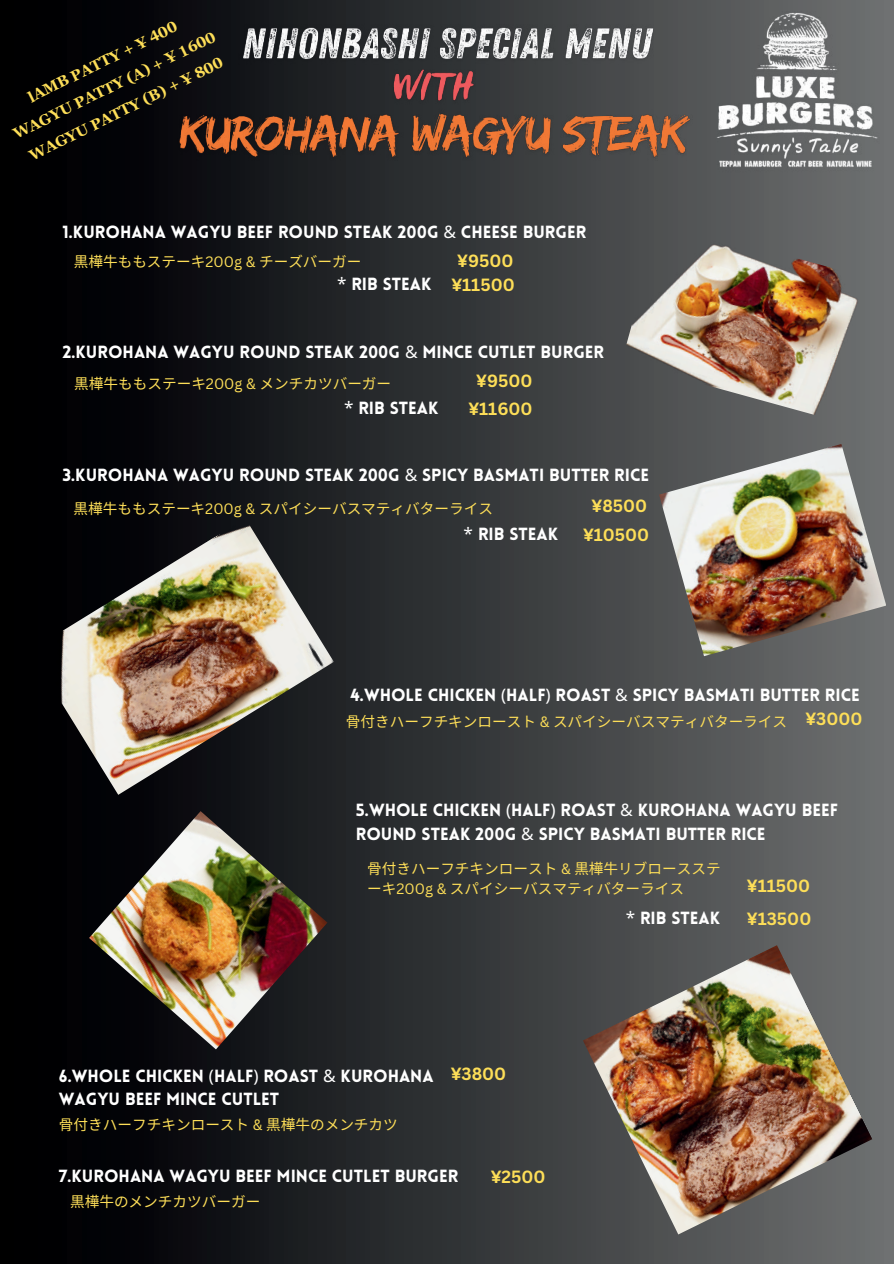
<style>
.page{position:relative;width:894px;height:1264px;background:#fff}
.page>*{position:absolute;margin:0;border:0;box-sizing:border-box;transform-origin:0 0}
.t1{font:900 17.25px/23.7px "Lovelo";color:#fff}
.t2{font:700 17.25px "Canva Sans";color:#fdde58}
.t3{font:700 15.15px/26.2px "Georgia Pro";color:#fdde58;text-align:center}
.t4{font:14.7px/20.2px "Noto Sans CJ Ksc";color:#fdde58}
.s1{font-family:"Noto Sans";font-weight:400}
.s2{font-family:"Canva Sans"}
.s3{font-family:"Canva Sans";font-weight:700;color:#fdde58}
</style>
<div class="page">
<img style="left:0;top:1px;width:893px;height:1262px">
<img style="left:711px;top:5px;width:169px;height:168px">
<img style="left:621px;top:221px;width:250px;height:199px">
<img style="left:30px;top:518px;width:304px;height:276px">
<img style="left:89px;top:811px;width:238px;height:238px">
<img style="left:582px;top:945px;width:290px;height:289px">
<img style="left:659px;top:444px;width:227px;height:212px">
<img style="left:238px;top:19px;width:419px;height:52px">
<img style="left:173px;top:103px;width:524px;height:63px">
<img style="left:388px;top:59px;width:92px;height:60px">
<p class="t3" style="left:-3px;top:99px;width:225px;rotate:-26deg">lAMB PATTY + ¥ 400<br>WAGYU PATTY (A) + ¥ 1600<br>WAGYU PATTY (B) + ¥ 800</p>
<p class="t1" style="left:62px;top:220px;width:525px">1.KUROHANA WAGYU BEEF ROUND STEAK 200G <span class="s1">&amp;</span> CHEESE BURGER</p>
<p class="t4" style="left:74px;top:251px;width:289px">黒樺⽜ももステーキ<span class="s2">200g &amp;</span> チーズバーガー</p>
<p class="t2" style="left:457px;top:251px;width:58px">¥9500</p>
<p class="t1" style="left:337px;top:272px;width:179px"><span class="s1">*</span> RIB STEAK <span class="s3">¥11500</span></p>
<p class="t1" style="left:62px;top:340px;width:543px">2.KUROHANA WAGYU ROUND STEAK 200G <span class="s1">&amp;</span> MINCE CUTLET BURGER</p>
<p class="t4" style="left:74px;top:373px;width:318px">黒樺⽜ももステーキ<span class="s2">200g &amp;</span> メンチカツバーガー</p>
<p class="t2" style="left:476px;top:370px;width:58px">¥9500</p>
<p class="t1" style="left:344px;top:396px;width:96px"><span class="s1">*</span> RIB STEAK</p>
<p class="t2" style="left:468px;top:398px;width:66px">¥11600</p>
<p class="t1" style="left:62px;top:463px;width:588px">3.KUROHANA WAGYU ROUND STEAK 200G <span class="s1">&amp;</span> SPICY BASMATI BUTTER RICE</p>
<p class="t4" style="left:74px;top:498px;width:421px">黒樺⽜ももステーキ<span class="s2">200g &amp;</span> スパイシーバスマティバターライス</p>
<p class="t2" style="left:591px;top:495px;width:57px">¥8500</p>
<p class="t1" style="left:463px;top:522px;width:96px"><span class="s1">*</span> RIB STEAK</p>
<p class="t2" style="left:583px;top:524px;width:68px">¥10500</p>
<p class="t1" style="left:350px;top:683px;width:510px">4.WHOLE CHICKEN <span class="s1">(</span>HALF<span class="s1">)</span> ROAST <span class="s1">&amp;</span> SPICY BASMATI BUTTER RICE</p>
<p class="t4" style="left:346px;top:711px;width:442px">⻣付きハーフチキンロースト <span class="s2">&amp;</span> スパイシーバスマティバターライス</p>
<p class="t2" style="left:805px;top:708px;width:59px">¥3000</p>
<p class="t1" style="left:356px;top:798px;width:483px">5.WHOLE CHICKEN <span class="s1">(</span>HALF<span class="s1">)</span> ROAST <span class="s1">&amp;</span> KUROHANA WAGYU BEEF<br>ROUND STEAK 200G <span class="s1">&amp;</span> SPICY BASMATI BUTTER RICE</p>
<p class="t4" style="left:367px;top:858px;width:355px">⻣付きハーフチキンロースト <span class="s2">&amp;</span> 黒樺⽜リブロースステーキ<span class="s2">200g &amp;</span> スパイシーバスマティバターライス</p>
<p class="t2" style="left:746px;top:875px;width:65px">¥11500</p>
<p class="t1" style="left:59px;top:1064px;width:448px">6.WHOLE CHICKEN <span class="s1">(</span>HALF<span class="s1">)</span> ROAST <span class="s1">&amp;</span> KUROHANA <span class="s3">¥3800<br></span>WAGYU BEEF MINCE CUTLET</p>
<p class="t4" style="left:59px;top:1114px;width:340px">⻣付きハーフチキンロースト <span class="s2">&amp;</span> 黒樺⽜のメンチカツ</p>
<p class="t1" style="left:59px;top:1164px;width:400px">7.KUROHANA WAGYU BEEF MINCE CUTLET BURGER</p>
<p class="t4" style="left:70px;top:1191px;width:192px">黒樺⽜のメンチカツバーガー</p>
<p class="t2" style="left:490px;top:1166px;width:56px">¥2500</p>
<p class="t1" style="left:625px;top:906px;width:96px"><span class="s1">*</span> RIB STEAK</p>
<p class="t2" style="left:746px;top:908px;width:66px">¥13500</p>
</div>
